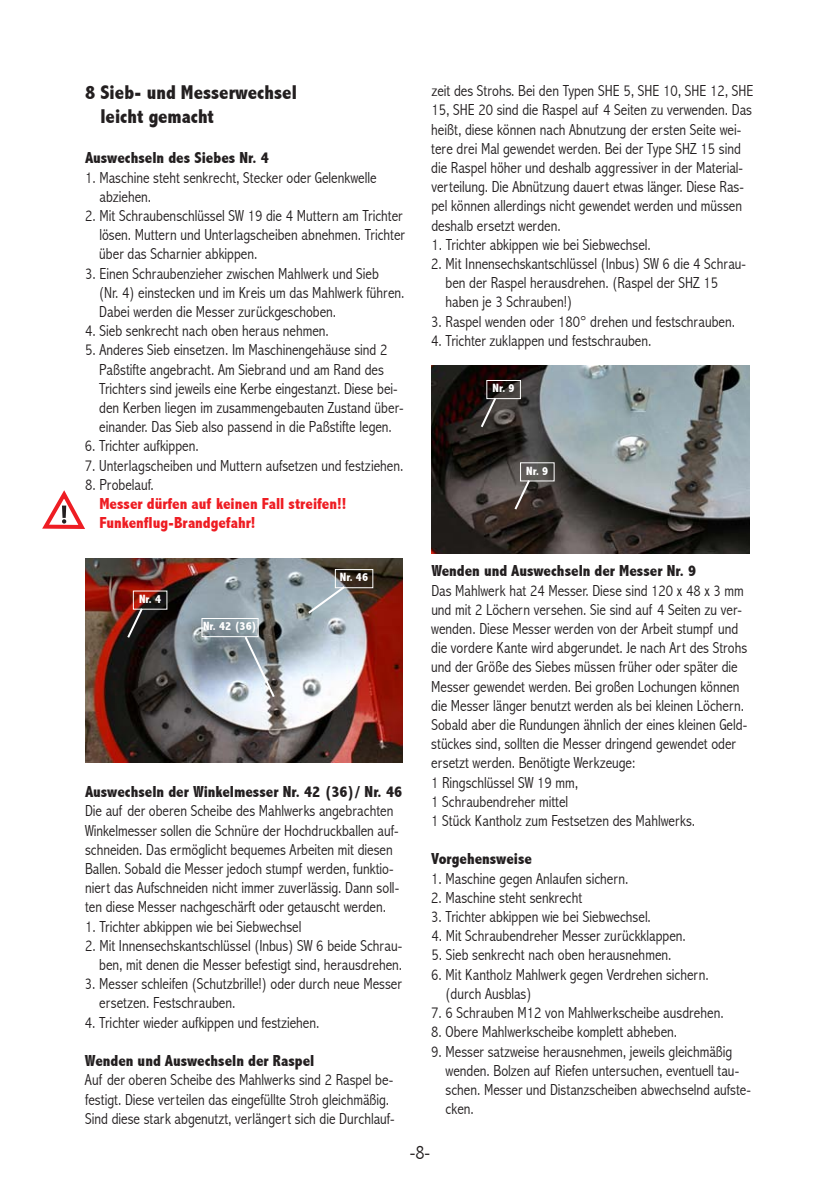
<style>
.page{position:relative;width:840px;height:1191px;background:#fff}
.page>*{position:absolute;margin:0;border:0;box-sizing:border-box;transform-origin:0 0}
.t1{font:800 condensed 20px/24px "Abadi";color:#231f20}
.t2{font:300 condensed 20px "Abadi";color:#231f20}
.t3{font:300 condensed 16px/19.2px "Abadi";color:#231f20}
.t4{font:800 condensed 16px "Abadi";color:#231f20}
.t5{font:800 condensed 16px/19.2px "Abadi";color:#ee1d23}
.t6{font:800 condensed 12px "Abadi";color:#fff}
</style>
<div class="page">
<img style="left:431px;top:365px;width:317px;height:188px">
<img style="left:85px;top:558px;width:318px;height:204px">
<svg style="left:42px;top:490px;width:43px;height:39px"></svg>
<svg style="left:125px;top:606px;width:19px;height:34px"></svg>
<div style="left:334px;top:569px;width:39px;height:19px;border:1px solid #fff"></div>
<svg style="left:306px;top:584px;width:41px;height:31px"></svg>
<div style="left:201px;top:618px;width:57px;height:19px;border:1px solid #fff"></div>
<svg style="left:243px;top:634px;width:33px;height:65px;background:#99a0a5"></svg>
<div style="left:519px;top:462px;width:35px;height:19px;border:1px solid #fff"></div>
<svg style="left:512px;top:478px;width:19px;height:34px"></svg>
<div style="left:486px;top:380px;width:34px;height:19px;border:1px solid #fff"></div>
<svg style="left:478px;top:395px;width:19px;height:34px"></svg>
<p class="t1" style="left:100px;top:81px;width:198px;text-indent:-15px">8 Sieb- und Messerwechsel leicht gemacht</p>
<p class="t4" style="left:85px;top:149px;width:185px">auswechseln des Siebes nr. 4</p>
<p class="t3" style="left:99px;top:168px;width:278px;text-indent:-14px">1. Maschine steht senkrecht, Stecker oder Gelenkwelle abziehen.</p>
<p class="t3" style="left:99px;top:207px;width:307px;text-indent:-14px">2. Mit Schraubenschlüssel SW 19 die 4 Muttern am Trichter lösen. Muttern und Unterlagscheiben abnehmen. Trichter über das Scharnier abkippen.</p>
<p class="t3" style="left:99px;top:264px;width:306px;text-indent:-14px">3. Einen Schraubenzieher zwischen Mahlwerk und Sieb<br>(Nr. 4) einstecken und im Kreis um das Mahlwerk führen.<br>Dabei werden die Messer zurückgeschoben.</p>
<p class="t3" style="left:85px;top:322px;width:245px">4. Sieb senkrecht nach oben heraus nehmen.</p>
<p class="t3" style="left:99px;top:341px;width:305px;text-indent:-14px">5. Anderes Sieb einsetzen. Im Maschinengehäuse sind 2<br>Paßstifte angebracht. Am Siebrand und am Rand des Trichters sind jeweils eine Kerbe eingestanzt. Diese bei&shy;den Kerben liegen im zusammengebauten Zustand über&shy;einander. Das Sieb also passend in die Paßstifte legen.</p>
<p class="t3" style="left:85px;top:437px;width:115px">6. Trichter aufkippen.</p>
<p class="t3" style="left:85px;top:456px;width:320px">7. Unterlagscheiben und Muttern aufsetzen und festziehen.</p>
<p class="t3" style="left:85px;top:475px;width:70px">8. Probelauf.</p>
<p class="t5" style="left:99px;top:495px;width:248px">Messer dürfen auf keinen Fall streifen!!<br>Funkenflug-Brandgefahr!</p>
<p class="t6" style="left:139px;top:592px;width:24px">nr. 4</p>
<p class="t6" style="left:203px;top:620px;width:55px">nr. 42 (36)</p>
<p class="t6" style="left:340px;top:571px;width:30px">nr. 46</p>
<p class="t4" style="left:85px;top:783px;width:318px">auswechseln der Winkelmesser nr. 42 (36)/ nr. 46</p>
<p class="t3" style="left:85px;top:802px;width:315px">Die auf der oberen Scheibe des Mahlwerks angebrachten Winkelmesser sollen die Schnüre der Hochdruckballen auf&shy;schneiden. Das ermöglicht bequemes Arbeiten mit diesen Ballen. Sobald die Messer jedoch stumpf werden, funktio&shy;niert das Aufschneiden nicht immer zuverlässig. Dann soll&shy;ten diese Messer nachgeschärft oder getauscht werden.</p>
<p class="t3" style="left:85px;top:917px;width:218px">1. Trichter abkippen wie bei Siebwechsel</p>
<p class="t3" style="left:85px;top:936px;width:318px;text-align:right">2. Mit Innensechskantschlüssel (Inbus) SW 6 beide Schrau&shy;ben, mit denen die Messer befestigt sind, herausdrehen.</p>
<p class="t3" style="left:99px;top:975px;width:304px;text-indent:-14px">3. Messer schleifen (Schutzbrille!) oder durch neue Messer ersetzen. Festschrauben.</p>
<p class="t3" style="left:85px;top:1013px;width:236px">4. Trichter wieder aufkippen und festziehen.</p>
<p class="t4" style="left:85px;top:1052px;width:231px">Wenden und auswechseln der raspel</p>
<p class="t3" style="left:85px;top:1071px;width:311px">Auf der oberen Scheibe des Mahlwerks sind 2 Raspel be&shy;festigt. Diese verteilen das eingefüllte Stroh gleichmäßig.<br>Sind diese stark abgenutzt, verlängert sich die Durchlauf-</p>
<p class="t3" style="left:431px;top:82px;width:323px">zeit des Strohs. Bei den Typen SHE 5, SHE 10, SHE 12, SHE 15, SHE 20 sind die Raspel auf 4 Seiten zu verwenden. Das heißt, diese können nach Abnutzung der ersten Seite wei&shy;tere drei Mal gewendet werden. Bei der Type SHZ 15 sind die Raspel höher und deshalb aggressiver in der Material&shy;verteilung. Die Abnützung dauert etwas länger. Diese Ras&shy;pel können allerdings nicht gewendet werden und müssen deshalb ersetzt werden.</p>
<p class="t3" style="left:431px;top:235px;width:221px">1. Trichter abkippen wie bei Siebwechsel.</p>
<p class="t3" style="left:445px;top:255px;width:302px;text-indent:-14px">2. Mit Innensechskantschlüssel (Inbus) SW 6 die 4 Schrau&shy;ben der Raspel herausdrehen. (Raspel der SHZ 15 haben je 3 Schrauben!)</p>
<p class="t3" style="left:431px;top:312px;width:305px">3. Raspel wenden oder 180° drehen und festschrauben.</p>
<p class="t3" style="left:431px;top:331px;width:222px">4. Trichter zuklappen und festschrauben.</p>
<p class="t6" style="left:492px;top:382px;width:24px">nr. 9</p>
<p class="t6" style="left:526px;top:464px;width:24px">nr. 9</p>
<p class="t4" style="left:431px;top:562px;width:266px">Wenden und auswechseln der Messer nr. 9</p>
<p class="t3" style="left:431px;top:581px;width:317px">Das Mahlwerk hat 24 Messer. Diese sind 120 x 48 x 3 mm und mit 2 Löchern versehen. Sie sind auf 4 Seiten zu ver&shy;wenden. Diese Messer werden von der Arbeit stumpf und die vordere Kante wird abgerundet. Je nach Art des Strohs und der Größe des Siebes müssen früher oder später die Messer gewendet werden. Bei großen Lochungen können die Messer länger benutzt werden als bei kleinen Löchern.<br>Sobald aber die Rundungen ähnlich der eines kleinen Geld&shy;stückes sind, sollten die Messer dringend gewendet oder ersetzt werden. Benötigte Werkzeuge:<br>1 Ringschlüssel SW 19 mm,<br>1 Schraubendreher mittel<br>1 Stück Kantholz zum Festsetzen des Mahlwerks.</p>
<p class="t4" style="left:431px;top:850px;width:102px">Vorgehensweise</p>
<p class="t3" style="left:431px;top:869px;width:199px">1. Maschine gegen Anlaufen sichern.</p>
<p class="t3" style="left:431px;top:888px;width:152px">2. Maschine steht senkrecht</p>
<p class="t3" style="left:431px;top:907px;width:221px">3. Trichter abkippen wie bei Siebwechsel.</p>
<p class="t3" style="left:431px;top:927px;width:256px">4. Mit Schraubendreher Messer zurückklappen.</p>
<p class="t3" style="left:431px;top:946px;width:241px">5. Sieb senkrecht nach oben herausnehmen.</p>
<p class="t3" style="left:445px;top:965px;width:264px;text-indent:-14px">6. Mit Kantholz Mahlwerk gegen Verdrehen sichern. (durch Ausblas)</p>
<p class="t3" style="left:431px;top:1003px;width:294px">7. 6 Schrauben M12 von Mahlwerkscheibe ausdrehen.</p>
<p class="t3" style="left:431px;top:1023px;width:247px">8. Obere Mahlwerkscheibe komplett abheben.</p>
<p class="t3" style="left:445px;top:1042px;width:307px;text-indent:-14px">9. Messer satzweise herausnehmen, jeweils gleichmäßig wenden. Bolzen auf Riefen untersuchen, eventuell tau&shy;schen. Messer und Distanzscheiben abwechselnd aufste&shy;cken.</p>
<p class="t2" style="left:409px;top:1142px;width:22px">-8-</p>
</div>
